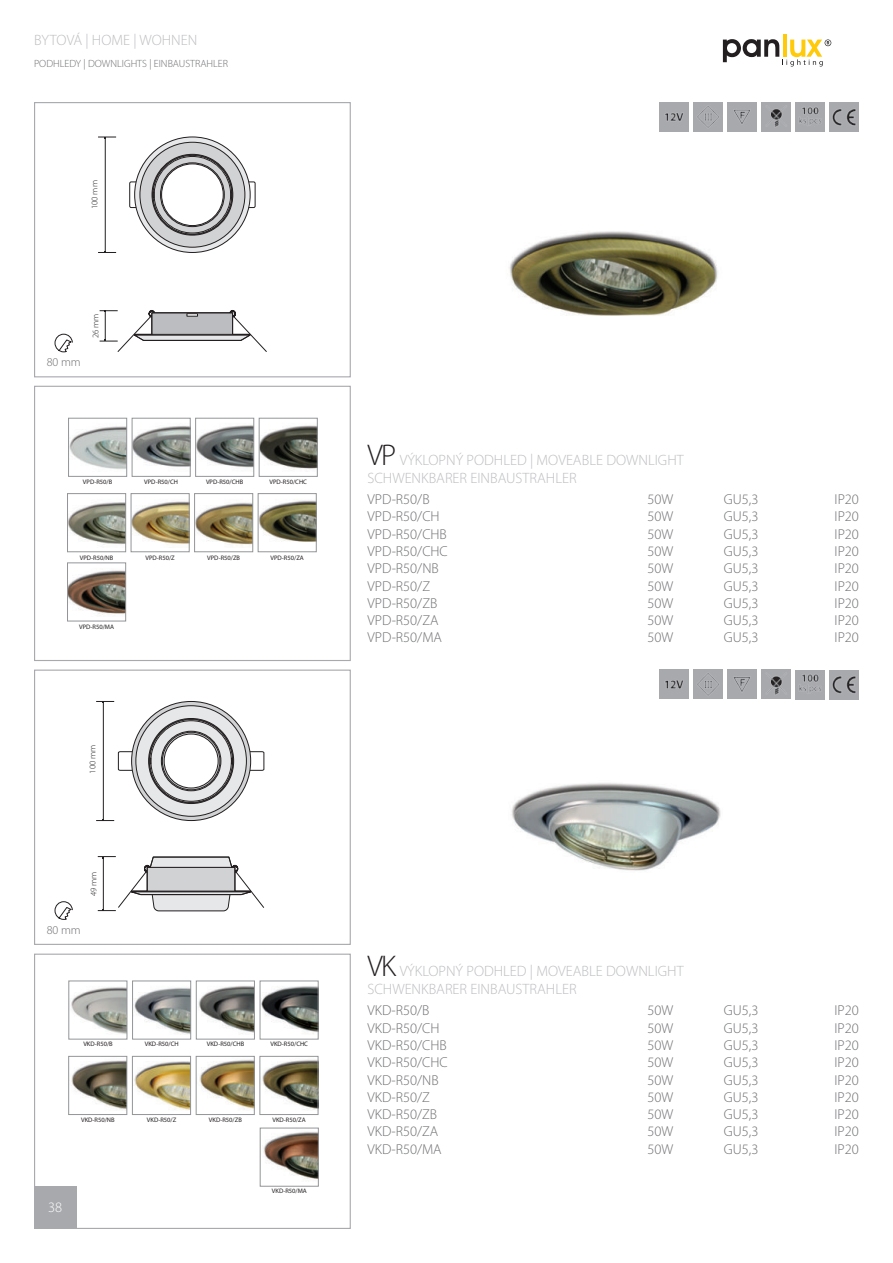
<style>
.page{position:relative;width:893px;height:1263px;background:#fff}
.page>*{position:absolute;margin:0;border:0;box-sizing:border-box;transform-origin:0 0}
.t1{font:300 15px/18px "Myriad Pro";color:#bcbdc0}
.t2{font:300 14.4px/17.2px "Myriad Pro";color:#6d6e71;text-align:justify}
.t3{font:300 14.4px "Myriad Pro";color:#fff}
.t4{font:300 12px "Myriad Pro";color:#6d6e71}
.t5{font:300 10.5px "Myriad Pro";color:#6d6e71}
.t6{font:300 8.7px "Myriad Pro";color:#231f20}
.t7{font:6.45px "Myriad Pro";color:#231f20}
.s1{font-size:30px;color:#231f20}
</style>
<div class="page">
<hr style="left:783px;top:34px;width:4px;height:23px;background:#feca0a">
<svg style="left:723px;top:39px;width:108px;height:28px"></svg>
<div style="left:34px;top:954px;width:317px;height:275px;border:1px solid #a8a9ad"></div>
<div style="left:34px;top:1186px;width:43px;height:43px;background:#a8a9ad"></div>
<div style="left:34px;top:102px;width:317px;height:275px;border:1px solid #a8a9ad"></div>
<div style="left:34px;top:669px;width:317px;height:276px;border:1px solid #a8a9ad"></div>
<div style="left:34px;top:386px;width:317px;height:275px;border:1px solid #a8a9ad"></div>
<img style="left:761px;top:102px;width:30px;height:30px">
<img style="left:829px;top:102px;width:30px;height:30px">
<img style="left:693px;top:102px;width:30px;height:30px">
<img style="left:795px;top:102px;width:30px;height:30px">
<img style="left:727px;top:102px;width:30px;height:30px">
<img style="left:659px;top:102px;width:30px;height:30px">
<img style="left:761px;top:669px;width:30px;height:30px">
<img style="left:829px;top:670px;width:30px;height:29px">
<img style="left:693px;top:669px;width:30px;height:30px">
<img style="left:795px;top:670px;width:30px;height:29px">
<img style="left:727px;top:669px;width:30px;height:30px">
<img style="left:659px;top:669px;width:30px;height:30px">
<svg style="left:135px;top:137px;width:115px;height:115px"></svg>
<svg style="left:140px;top:142px;width:105px;height:105px;background:#b8b9bb"></svg>
<svg style="left:153px;top:155px;width:79px;height:79px"></svg>
<svg style="left:154px;top:156px;width:77px;height:77px"></svg>
<svg style="left:161px;top:163px;width:63px;height:64px"></svg>
<div style="left:162px;top:164px;width:61px;height:62px;background:#fff;border-radius:50%"></div>
<svg style="left:129px;top:182px;width:126px;height:26px"></svg>
<svg style="left:132px;top:701px;width:119px;height:119px"></svg>
<svg style="left:136px;top:706px;width:110px;height:110px;background:#ccccce"></svg>
<svg style="left:150px;top:720px;width:83px;height:82px"></svg>
<div style="left:151px;top:721px;width:80px;height:80px;background:#e6e7e9;border-radius:50%"></div>
<svg style="left:161px;top:731px;width:60px;height:60px"></svg>
<svg style="left:162px;top:732px;width:58px;height:58px"></svg>
<svg style="left:118px;top:751px;width:146px;height:20px"></svg>
<div style="left:164px;top:734px;width:54px;height:54px;background:#fff;border-radius:50%"></div>
<div style="left:164px;top:734px;width:54px;height:54px;border:1px solid #231f20;border-radius:50%"></div>
<hr style="left:105px;top:138px;width:1px;height:114px;background:#231f20">
<svg style="left:98px;top:137px;width:18px;height:1px"></svg>
<svg style="left:98px;top:251px;width:18px;height:2px"></svg>
<svg style="left:100px;top:310px;width:167px;height:42px"></svg>
<hr style="left:103px;top:702px;width:1px;height:118px;background:#231f20">
<svg style="left:96px;top:701px;width:18px;height:2px"></svg>
<svg style="left:96px;top:819px;width:18px;height:2px"></svg>
<svg style="left:98px;top:856px;width:166px;height:55px"></svg>
<svg style="left:54px;top:333px;width:19px;height:19px"></svg>
<svg style="left:54px;top:901px;width:19px;height:19px"></svg>
<img style="left:509px;top:231px;width:209px;height:85px">
<img style="left:133px;top:501px;width:54px;height:47px">
<div style="left:131px;top:493px;width:58px;height:59px;border:1px solid #939598"></div>
<img style="left:134px;top:425px;width:54px;height:42px">
<div style="left:132px;top:418px;width:58px;height:58px;border:1px solid #939598"></div>
<img style="left:197px;top:425px;width:55px;height:43px">
<div style="left:195px;top:418px;width:59px;height:58px;border:1px solid #939598"></div>
<img style="left:261px;top:425px;width:54px;height:44px">
<div style="left:259px;top:418px;width:58px;height:58px;border:1px solid #939598"></div>
<img style="left:70px;top:426px;width:55px;height:43px">
<div style="left:68px;top:418px;width:59px;height:58px;border:1px solid #939598"></div>
<img style="left:69px;top:502px;width:55px;height:43px">
<div style="left:67px;top:493px;width:59px;height:59px;border:1px solid #939598"></div>
<img style="left:196px;top:502px;width:55px;height:44px">
<div style="left:194px;top:493px;width:59px;height:59px;border:1px solid #939598"></div>
<img style="left:69px;top:570px;width:55px;height:46px">
<div style="left:67px;top:563px;width:59px;height:58px;border:1px solid #939598"></div>
<img style="left:260px;top:500px;width:54px;height:42px">
<div style="left:258px;top:493px;width:58px;height:59px;border:1px solid #939598"></div>
<img style="left:511px;top:783px;width:210px;height:88px">
<img style="left:134px;top:987px;width:55px;height:48px">
<div style="left:132px;top:981px;width:59px;height:58px;border:1px solid #939598"></div>
<img style="left:198px;top:985px;width:55px;height:49px">
<div style="left:196px;top:981px;width:59px;height:58px;border:1px solid #939598"></div>
<img style="left:71px;top:987px;width:54px;height:47px">
<div style="left:69px;top:981px;width:58px;height:58px;border:1px solid #939598"></div>
<img style="left:262px;top:986px;width:54px;height:48px">
<div style="left:260px;top:981px;width:58px;height:58px;border:1px solid #939598"></div>
<img style="left:71px;top:1060px;width:54px;height:50px">
<div style="left:69px;top:1056px;width:58px;height:59px;border:1px solid #939598"></div>
<img style="left:134px;top:1061px;width:55px;height:49px">
<div style="left:132px;top:1056px;width:59px;height:59px;border:1px solid #939598"></div>
<img style="left:199px;top:1059px;width:53px;height:52px">
<div style="left:196px;top:1056px;width:58px;height:59px;border:1px solid #939598"></div>
<img style="left:262px;top:1059px;width:54px;height:51px">
<div style="left:260px;top:1056px;width:58px;height:59px;border:1px solid #939598"></div>
<img style="left:263px;top:1131px;width:53px;height:49px">
<div style="left:260px;top:1128px;width:58px;height:58px;border:1px solid #939598"></div>
<p class="t1" style="left:34px;top:32px;width:165px">BYTOVÁ | HOME | WOHNEN</p>
<p class="t5" style="left:34px;top:59px;width:196px">PODHLEDY | DOWNLIGHTS | EINBAUSTRAHLER</p>
<p class="t6" style="left:90px;top:209px;width:30px;rotate:-90deg">100 mm</p>
<p class="t4" style="left:47px;top:356px;width:35px">80 mm</p>
<p class="t6" style="left:91px;top:338px;width:26px;rotate:-90deg">26 mm</p>
<p class="t7" style="left:83px;top:478px;width:31px">VPD-R50/B</p>
<p class="t7" style="left:144px;top:478px;width:35px">VPD-R50/CH</p>
<p class="t7" style="left:206px;top:478px;width:39px">VPD-R50/CHB</p>
<p class="t7" style="left:269px;top:478px;width:39px">VPD-R50/CHC</p>
<p class="t7" style="left:80px;top:554px;width:35px">VPD-R50/NB</p>
<p class="t7" style="left:79px;top:623px;width:36px">VPD-R50/MA</p>
<p class="t7" style="left:145px;top:554px;width:31px">VPD-R50/Z</p>
<p class="t7" style="left:207px;top:554px;width:34px">VPD-R50/ZB</p>
<p class="t7" style="left:270px;top:554px;width:35px">VPD-R50/ZA</p>
<p class="t6" style="left:88px;top:773px;width:30px;rotate:-90deg">100 mm</p>
<p class="t6" style="left:89px;top:896px;width:26px;rotate:-90deg">49 mm</p>
<p class="t4" style="left:47px;top:924px;width:35px">80 mm</p>
<p class="t7" style="left:83px;top:1040px;width:31px">VKD-R50/B</p>
<p class="t7" style="left:145px;top:1040px;width:35px">VKD-R50/CH</p>
<p class="t7" style="left:270px;top:1040px;width:39px">VKD-R50/CHC</p>
<p class="t7" style="left:207px;top:1040px;width:39px">VKD-R50/CHB</p>
<p class="t7" style="left:81px;top:1115px;width:35px">VKD-R50/NB</p>
<p class="t7" style="left:147px;top:1115px;width:31px">VKD-R50/Z</p>
<p class="t7" style="left:209px;top:1115px;width:34px">VKD-R50/ZB</p>
<p class="t7" style="left:272px;top:1115px;width:35px">VKD-R50/ZA</p>
<p class="t3" style="left:48px;top:1200px;width:16px">38</p>
<p class="t7" style="left:272px;top:1187px;width:36px">VKD-R50/MA</p>
<p class="t1" style="left:367px;top:451px;width:318px"><span class="s1">VP</span> VÝKLOPNÝ PODHLED | MOVEABLE DOWNLIGHT<br>SCHWENKBARER EINBAUSTRAHLER</p>
<p class="t2" style="left:368px;top:491px;width:82px;text-align:left">VPD-R50/B<br>VPD-R50/CH<br>VPD-R50/CHB<br>VPD-R50/CHC<br>VPD-R50/NB<br>VPD-R50/Z<br>VPD-R50/ZB<br>VPD-R50/ZA<br>VPD-R50/MA</p>
<p class="t2" style="left:648px;top:491px;width:27px">50W 50W 50W 50W 50W 50W 50W 50W 50W</p>
<p class="t2" style="left:724px;top:491px;width:36px">GU5,3<br>GU5,3<br>GU5,3<br>GU5,3<br>GU5,3<br>GU5,3<br>GU5,3<br>GU5,3<br>GU5,3</p>
<p class="t2" style="left:835px;top:491px;width:26px">IP20<br>IP20<br>IP20<br>IP20<br>IP20<br>IP20<br>IP20<br>IP20<br>IP20</p>
<p class="t1" style="left:367px;top:963px;width:318px"><span class="s1">VK</span> VÝKLOPNÝ PODHLED | MOVEABLE DOWNLIGHT<br>SCHWENKBARER EINBAUSTRAHLER</p>
<p class="t2" style="left:367px;top:1003px;width:82px;text-align:left">VKD-R50/B<br>VKD-R50/CH<br>VKD-R50/CHB<br>VKD-R50/CHC<br>VKD-R50/NB<br>VKD-R50/Z<br>VKD-R50/ZB<br>VKD-R50/ZA<br>VKD-R50/MA</p>
<p class="t2" style="left:647px;top:1003px;width:27px">50W 50W 50W 50W 50W 50W 50W 50W 50W</p>
<p class="t2" style="left:724px;top:1003px;width:36px">GU5,3<br>GU5,3<br>GU5,3<br>GU5,3<br>GU5,3<br>GU5,3<br>GU5,3<br>GU5,3<br>GU5,3</p>
<p class="t2" style="left:834px;top:1003px;width:26px">IP20<br>IP20<br>IP20<br>IP20<br>IP20<br>IP20<br>IP20<br>IP20<br>IP20</p>
</div>
